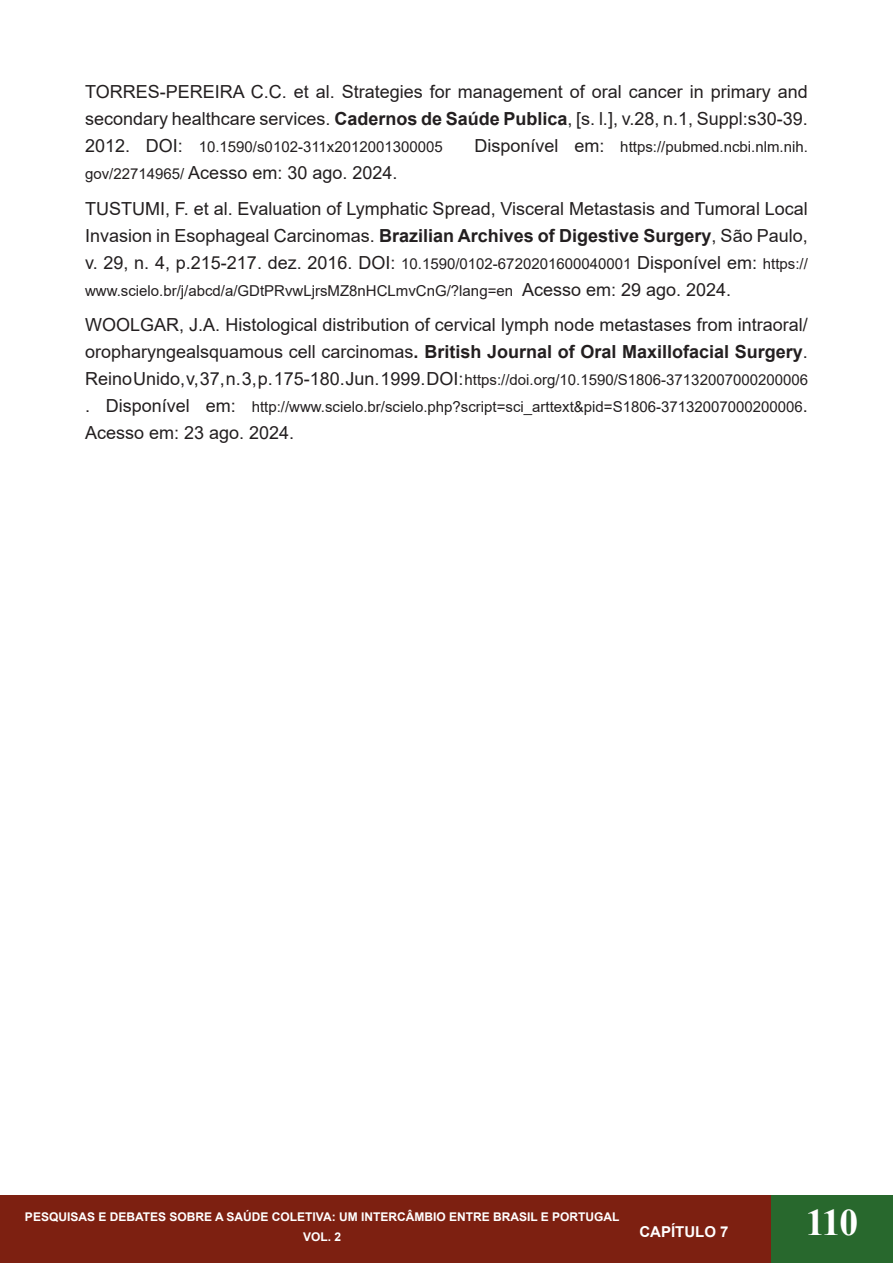
<style>
.page{position:relative;width:893px;height:1263px;background:#fff}
.page>*{position:absolute;margin:0;border:0;box-sizing:border-box;transform-origin:0 0}
.t1{font:700 37.5px "Times New Roman";color:#fff}
.t2{font:18px/27px "Arial";color:#231f20}
.t3{font:15px/27px "Arial";color:#231f20}
.t4{font:700 15px "Arial";color:#fff}
.t5{font:700 12px/20.2px "Arial";color:#fff;text-align:center}
.s1{font-weight:700}
.s2{font-size:18px}
.s3{font-size:15px}
</style>
<div class="page">
<div style="left:0;top:1196px;width:893px;height:67px;background:#7d2011"></div>
<div style="left:771px;top:1196px;width:122px;height:67px;background:#28682d"></div>
<p class="t2" style="left:85px;top:78px;width:724px">TORRES-PEREIRA C.C. et al. Strategies for management of oral cancer in primary and secondary healthcare services. <span class="s1">Cadernos de Saúde Publica</span>, [s. l.], v.28, n.1, Suppl:s30-39.</p>
<p class="t3" style="left:85px;top:133px;width:359px"><span class="s2">2012. DOI:</span> 10.1590/s0102-311x2012001300005</p>
<p class="t3" style="left:475px;top:133px;width:335px"><span class="s2">Disponível em:</span> https://pubmed.ncbi.nlm.nih.</p>
<p class="t2" style="left:85px;top:159px;width:314px"><span class="s3">gov/22714965/</span> Acesso em: 30 ago. 2024.</p>
<p class="t2" style="left:85px;top:195px;width:724px;text-align:justify">TUSTUMI, F. et al. Evaluation of Lymphatic Spread, Visceral Metastasis and Tumoral Local Invasion in Esophageal Carcinomas. <span class="s1">Brazilian Archives of Digestive Surgery</span>, São Paulo, v. 29, n. 4, p.215-217. dez. 2016. DOI: <span class="s3">10.1590/0102-6720201600040001</span> Disponível em: <span class="s3">https://</span></p>
<p class="t3" style="left:85px;top:277px;width:648px">www.scielo.br/j/abcd/a/GDtPRvwLjrsMZ8nHCLmvCnG/?lang=en <span class="s2">Acesso em: 29 ago. 2024.</span></p>
<p class="t2" style="left:85px;top:311px;width:724px">WOOLGAR, J.A. Histological distribution of cervical lymph node metastases from intraoral/ oropharyngealsquamous cell carcinomas<span class="s1">. British Journal of Oral Maxillofacial Surgery</span>.</p>
<p class="t3" style="left:85px;top:366px;width:724px"><span class="s2">Reino Unido, v, 37, n. 3, p. 175-180. Jun. 1999. DOI:</span> https://doi.org/10.1590/S1806-37132007000200006 <span class="s2">. Disponível em:</span> http://www.scielo.br/scielo.php?script=sci_arttext&amp;pid=S1806-37132007000200006<span class="s2">.</span></p>
<p class="t2" style="left:85px;top:419px;width:211px">Acesso em: 23 ago. 2024.</p>
<p class="t5" style="left:25px;top:1207px;width:596px">PESQUISAS E DEBATES SOBRE A SAÚDE COLETIVA: UM INTERCÂMBIO ENTRE BRASIL E PORTUGAL<br>VOL. 2</p>
<p class="t4" style="left:639px;top:1221px;width:91px">CAPÍTULO 7</p>
<h1 class="t1" style="left:806px;top:1195px;width:54px">110</h1>
</div>
